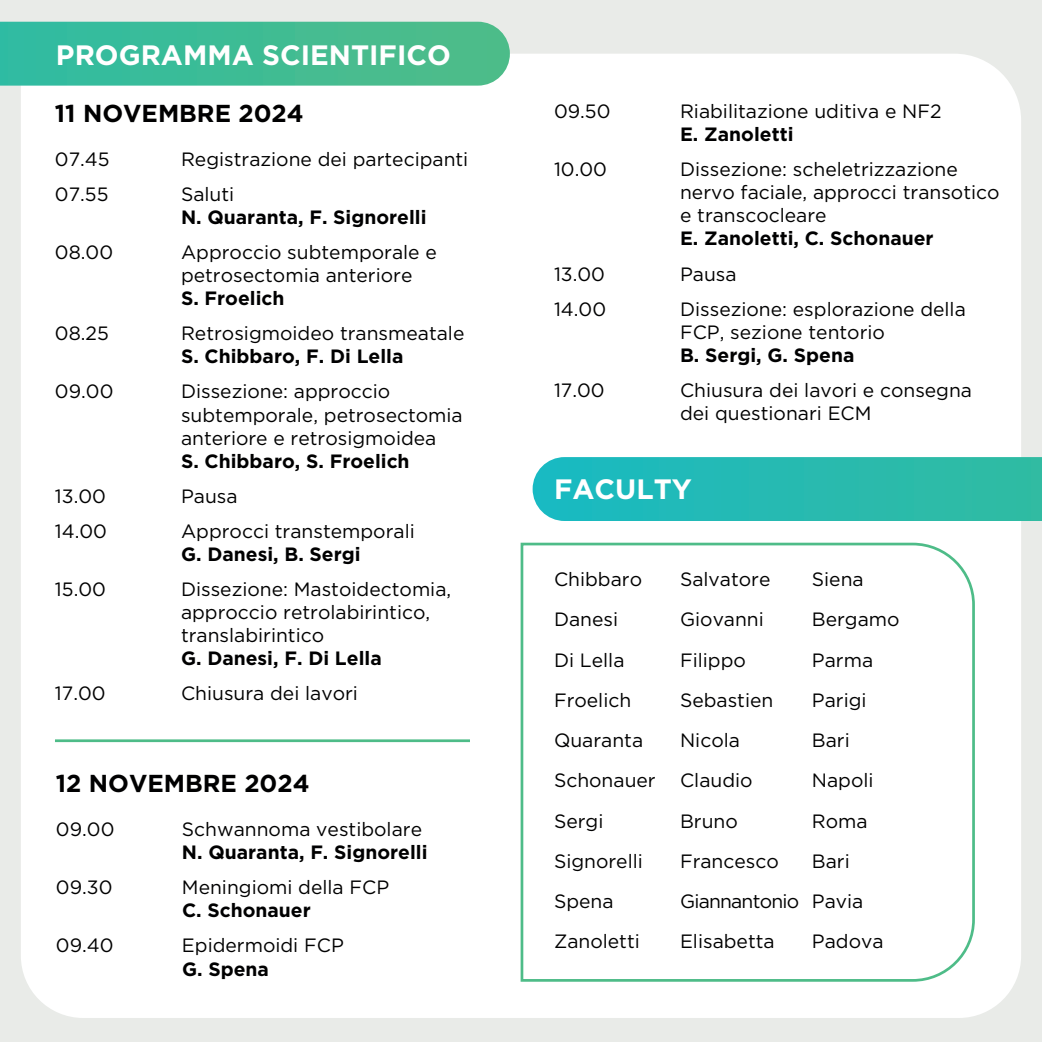
<style>
.page{position:relative;width:1042px;height:1042px;background:#e9ebe8}
.page>*{position:absolute;margin:0;border:0;box-sizing:border-box;transform-origin:0 0}
.t1{font:700 28px "Gotham";color:#fff}
.t2{font:700 24.5px "Gotham";color:#000001}
.t3{font:19.25px/23.1px "Gotham";color:#000001}
.t4{font:700 19.25px "Gotham";color:#000001}
.t5{font:19.25px "Gotham";letter-spacing:-.04em;color:#000001}
</style>
<div class="page">
<div style="left:21px;top:54px;width:1000px;height:964px;background:#fff"></div>
<svg style="left:0;top:22px;width:510px;height:64px;background:#42bc96"></svg>
<svg style="left:532px;top:457px;width:510px;height:64px;background:#29bbb2"></svg>
<div style="left:519px;top:541px;width:457px;height:442px;background:#fff"></div>
<hr style="left:55px;top:739px;width:415px;height:3px;background:#4ebc88">
<h1 class="t1" style="left:56px;top:36px;width:396px">PROGRAMMA SCIENTIFICO</h1>
<p class="t2" style="left:55px;top:97px;width:250px">11 NOVEMBRE 2024</p>
<p class="t3" style="left:55px;top:147px;width:56px">07.45</p>
<p class="t3" style="left:181px;top:147px;width:289px">Registrazione dei partecipanti</p>
<p class="t3" style="left:55px;top:182px;width:55px">07.55</p>
<p class="t3" style="left:181px;top:182px;width:55px">Saluti</p>
<p class="t4" style="left:181px;top:204px;width:247px">N. Quaranta, F. Signorelli</p>
<p class="t3" style="left:55px;top:240px;width:60px">08.00</p>
<p class="t3" style="left:181px;top:240px;width:257px">Approccio subtemporale e petrosectomia anteriore</p>
<p class="t4" style="left:181px;top:286px;width:105px">S. Froelich</p>
<p class="t3" style="left:55px;top:321px;width:55px">08.25</p>
<p class="t3" style="left:181px;top:321px;width:285px">Retrosigmoideo transmeatale</p>
<p class="t4" style="left:181px;top:344px;width:224px">S. Chibbaro, F. Di Lella</p>
<p class="t3" style="left:55px;top:380px;width:60px">09.00</p>
<p class="t3" style="left:181px;top:380px;width:283px">Dissezione: approccio subtemporale, petrosectomia anteriore e retrosigmoidea</p>
<p class="t4" style="left:181px;top:448px;width:230px">S. Chibbaro, S. Froelich</p>
<p class="t3" style="left:55px;top:484px;width:52px">13.00</p>
<p class="t3" style="left:181px;top:484px;width:58px">Pausa</p>
<p class="t3" style="left:55px;top:519px;width:54px">14.00</p>
<p class="t3" style="left:181px;top:519px;width:235px">Approcci transtemporali</p>
<p class="t4" style="left:181px;top:541px;width:181px">G. Danesi, B. Sergi</p>
<p class="t3" style="left:55px;top:577px;width:52px">15.00</p>
<p class="t3" style="left:181px;top:577px;width:272px">Dissezione: Mastoidectomia, approccio retrolabirintico, translabirintico</p>
<p class="t4" style="left:181px;top:645px;width:202px">G. Danesi, F. Di Lella</p>
<p class="t3" style="left:55px;top:681px;width:52px">17.00</p>
<p class="t3" style="left:181px;top:681px;width:178px">Chiusura dei lavori</p>
<p class="t2" style="left:56px;top:767px;width:255px">12 NOVEMBRE 2024</p>
<p class="t3" style="left:56px;top:817px;width:60px">09.00</p>
<p class="t3" style="left:182px;top:817px;width:242px">Schwannoma vestibolare</p>
<p class="t4" style="left:182px;top:840px;width:247px">N. Quaranta, F. Signorelli</p>
<p class="t3" style="left:56px;top:875px;width:58px">09.30</p>
<p class="t3" style="left:182px;top:875px;width:209px">Meningiomi della FCP</p>
<p class="t4" style="left:182px;top:898px;width:130px">C. Schonauer</p>
<p class="t3" style="left:56px;top:933px;width:59px">09.40</p>
<p class="t3" style="left:182px;top:933px;width:163px">Epidermoidi FCP</p>
<p class="t4" style="left:182px;top:956px;width:88px">G. Spena</p>
<p class="t3" style="left:554px;top:99px;width:58px">09.50</p>
<p class="t3" style="left:680px;top:99px;width:263px">Riabilitazione uditiva e NF2</p>
<p class="t4" style="left:680px;top:122px;width:115px">E. Zanoletti</p>
<p class="t3" style="left:554px;top:157px;width:54px">10.00</p>
<p class="t3" style="left:680px;top:157px;width:321px">Dissezione: scheletrizzazione nervo faciale, approcci transotico e transcocleare</p>
<p class="t4" style="left:680px;top:226px;width:255px">E. Zanoletti, C. Schonauer</p>
<p class="t3" style="left:554px;top:262px;width:52px">13.00</p>
<p class="t3" style="left:680px;top:262px;width:58px">Pausa</p>
<p class="t3" style="left:554px;top:297px;width:54px">14.00</p>
<p class="t3" style="left:680px;top:297px;width:287px">Dissezione: esplorazione della<br>FCP, sezione tentorio</p>
<p class="t4" style="left:680px;top:342px;width:176px">B. Sergi, G. Spena</p>
<p class="t3" style="left:554px;top:378px;width:52px">17.00</p>
<p class="t3" style="left:680px;top:378px;width:293px">Chiusura dei lavori e consegna dei questionari ECM</p>
<h1 class="t1" style="left:554px;top:470px;width:139px">FACULTY</h1>
<p class="t3" style="left:554px;top:567px;width:90px">Chibbaro</p>
<p class="t3" style="left:680px;top:567px;width:92px">Salvatore</p>
<p class="t3" style="left:812px;top:567px;width:53px">Siena</p>
<p class="t3" style="left:554px;top:607px;width:66px">Danesi</p>
<p class="t3" style="left:680px;top:607px;width:85px">Giovanni</p>
<p class="t3" style="left:812px;top:607px;width:89px">Bergamo</p>
<p class="t3" style="left:554px;top:648px;width:72px">Di Lella</p>
<p class="t3" style="left:680px;top:648px;width:67px">Filippo</p>
<p class="t3" style="left:812px;top:648px;width:63px">Parma</p>
<p class="t3" style="left:554px;top:688px;width:79px">Froelich</p>
<p class="t3" style="left:680px;top:688px;width:95px">Sebastien</p>
<p class="t3" style="left:812px;top:688px;width:56px">Parigi</p>
<p class="t3" style="left:554px;top:728px;width:91px">Quaranta</p>
<p class="t3" style="left:680px;top:728px;width:61px">Nicola</p>
<p class="t3" style="left:812px;top:728px;width:39px">Bari</p>
<p class="t3" style="left:554px;top:768px;width:103px">Schonauer</p>
<p class="t3" style="left:680px;top:768px;width:74px">Claudio</p>
<p class="t3" style="left:812px;top:768px;width:63px">Napoli</p>
<p class="t3" style="left:554px;top:809px;width:51px">Sergi</p>
<p class="t3" style="left:680px;top:809px;width:59px">Bruno</p>
<p class="t3" style="left:812px;top:809px;width:57px">Roma</p>
<p class="t3" style="left:554px;top:849px;width:90px">Signorelli</p>
<p class="t3" style="left:680px;top:849px;width:100px">Francesco</p>
<p class="t3" style="left:812px;top:849px;width:39px">Bari</p>
<p class="t3" style="left:554px;top:889px;width:61px">Spena</p>
<p class="t5" style="left:680px;top:889px;width:185px">Giannantonio Pavia</p>
<p class="t3" style="left:554px;top:929px;width:87px">Zanoletti</p>
<p class="t3" style="left:680px;top:929px;width:96px">Elisabetta</p>
<p class="t3" style="left:812px;top:929px;width:73px">Padova</p>
</div>
